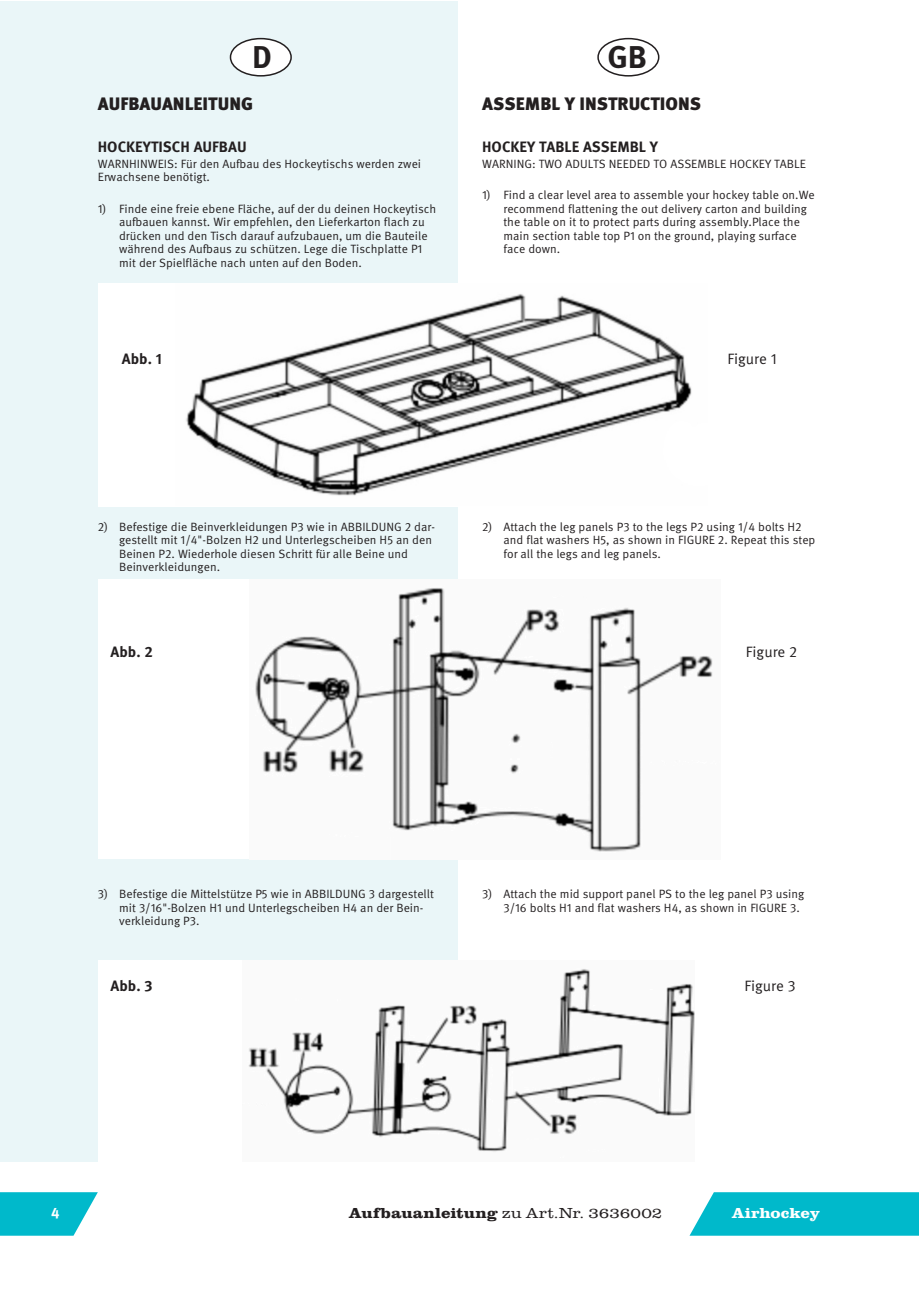
<style>
.page{position:relative;width:919px;height:1289px;background:#fff}
.page>*{position:absolute;margin:0;border:0;box-sizing:border-box;transform-origin:0 0}
.t1{font:700 31.5px "Meta Pro";color:#231f20}
.Bezeichnung{font:900 18px "Meta Pro";color:#231f20}
.Fließtext_fett{font:700 15px "Meta Pro";color:#231f20}
.t2{font:300 15px "Clarendon URW";color:#231f20;scale:1.15 1}
.Fließtext{font:15px "Meta Pro Norm";color:#231f20}
.t3{font:700 15px "Clarendon URW";color:#fff;scale:1.14 1}
.t4{font:700 15px "Meta Pro";color:#fff}
.Fließtext_Einzug_kle{font:12px/13.5px "Meta Pro Norm";color:#231f20}
.Fließtext_kleiner{font:12px/13.5px "Meta Pro Norm";color:#231f20}
.s1{font-weight:700}
</style>
<div class="page">
<svg style="left:690px;top:1192px;width:228px;height:43px;background:#0fbdce"></svg>
<svg style="left:0;top:1192px;width:98px;height:43px;background:#20c1d1"></svg>
<div style="left:0;top:1px;width:458px;height:1160px;background:#eaf6f8"></div>
<div style="left:230px;top:39px;width:61px;height:37px;background:#fff;border-radius:50%"></div>
<div style="left:230px;top:38px;width:62px;height:39px;border:2px solid #231f20;border-radius:50%"></div>
<div style="left:597px;top:38px;width:62px;height:39px;border:2px solid #231f20;border-radius:50%"></div>
<div style="left:98px;top:283px;width:723px;height:224px;background:#fff"></div>
<img style="left:186px;top:293px;width:506px;height:203px">
<div style="left:98px;top:579px;width:723px;height:280px;background:#fff"></div>
<img style="left:255px;top:587px;width:458px;height:265px">
<div style="left:98px;top:960px;width:723px;height:201px;background:#fff"></div>
<img style="left:248px;top:969px;width:447px;height:183px">
<h1 class="t1" style="left:252px;top:33px;width:21px">D</h1>
<h1 class="t1" style="left:607px;top:33px;width:41px">GB</h1>
<p class="Bezeichnung" style="left:98px;top:89px;width:157px">AUFBAUANLEITUNG</p>
<p class="Fließtext_fett" style="left:98px;top:135px;width:150px">HOCKEYTISCH AUFBAU</p>
<p class="Fließtext_kleiner" style="left:98px;top:156px;width:325px">WARNHINWEIS: Für den Aufbau des Hockeytischs werden zwei<br>Erwachsene benötigt.</p>
<p class="Fließtext_Einzug_kle" style="left:119px;top:201px;width:318px;text-indent:-21px">1) Finde eine freie ebene Fläche, auf der du deinen Hockeytisch aufbauen kannst. Wir empfehlen, den Lieferkarton flach zu drücken und den Tisch darauf aufzubauen, um die Bauteile während des Aufbaus zu schützen. Lege die Tischplatte P1 mit der Spielfläche nach unten auf den Boden.</p>
<p class="Bezeichnung" style="left:482px;top:89px;width:220px">ASSEMBL Y INSTRUCTIONS</p>
<p class="Fließtext_fett" style="left:482px;top:135px;width:177px">HOCKEY TABLE ASSEMBL Y</p>
<p class="Fließtext_kleiner" style="left:482px;top:156px;width:325px">WARNING: TWO ADULTS NEEDED TO ASSEMBLE HOCKEY TABLE</p>
<p class="Fließtext_Einzug_kle" style="left:503px;top:187px;width:313px;text-indent:-21px">1) Find a clear level area to assemble your hockey table on.We recommend flattening the out delivery carton and building the table on it to protect parts during assembly.Place the main section table top P1 on the ground, playing surface face down.</p>
<p class="Fließtext_fett" style="left:122px;top:347px;width:42px">Abb. 1</p>
<p class="Fließtext" style="left:727px;top:348px;width:51px">Figure 1</p>
<p class="Fließtext_Einzug_kle" style="left:119px;top:519px;width:317px;text-indent:-21px">2) Befestige die Beinverkleidungen P3 wie in ABBILDUNG 2 dar&shy;gestellt mit 1/4"-Bolzen H2 und Unterlegscheiben H5 an den Beinen P2. Wiederhole diesen Schritt für alle Beine und Beinverkleidungen.</p>
<p class="Fließtext_fett" style="left:111px;top:639px;width:44px">Abb. 2</p>
<p class="Fließtext_Einzug_kle" style="left:503px;top:519px;width:313px;text-indent:-21px">2) Attach the leg panels P3 to the legs P2 using 1/4 bolts H2 and flat washers H5, as shown in FIGURE 2. Repeat this step for all the legs and leg panels.</p>
<p class="Fließtext" style="left:746px;top:640px;width:53px">Figure 2</p>
<p class="Fließtext_Einzug_kle" style="left:119px;top:886px;width:316px;text-indent:-21px">3) Befestige die Mittelstütze P5 wie in ABBILDUNG 3 dargestellt mit 3/16"-Bolzen H1 und Unterlegscheiben H4 an der Bein&shy;verkleidung P3.</p>
<p class="Fließtext_fett" style="left:111px;top:974px;width:43px">Abb. 3</p>
<p class="Fließtext_Einzug_kle" style="left:503px;top:886px;width:302px;text-indent:-21px">3) Attach the mid support panel PS to the leg panel P3 using<br>3/16 bolts H1 and flat washers H4, as shown in FIGURE 3.</p>
<p class="Fließtext" style="left:744px;top:974px;width:53px">Figure 3</p>
<p class="t4" style="left:51px;top:1201px;width:10px">4</p>
<p class="t2" style="left:349px;top:1202px;width:274px"><span class="s1">Aufbauanleitung</span> zu Art.Nr. 3636002</p>
<p class="t3" style="left:732px;top:1202px;width:79px">Airhockey</p>
</div>
